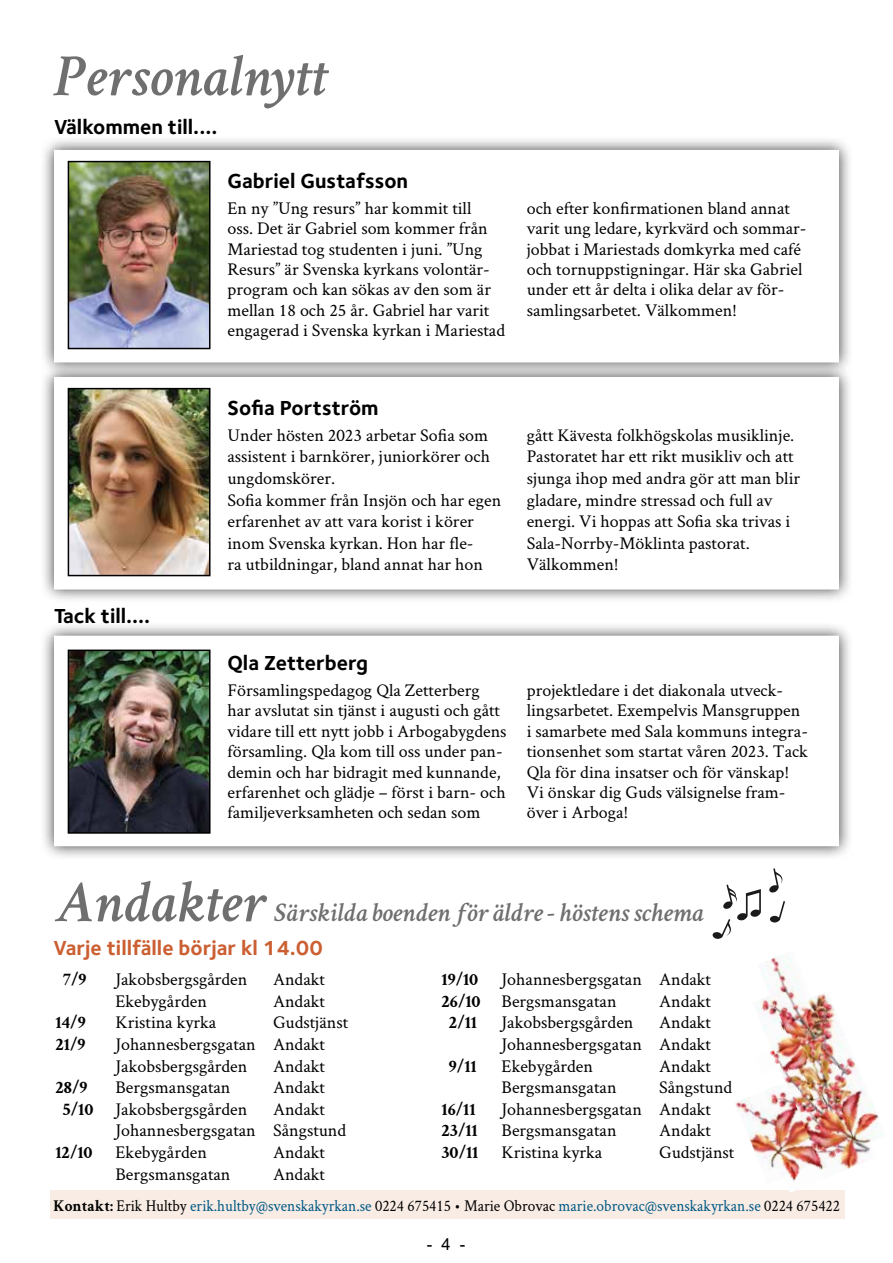
<style>
.page{position:relative;width:893px;height:1263px;background:#fff}
.page>*{position:absolute;margin:0;border:0;box-sizing:border-box;transform-origin:0 0}
.t1{font:italic 600 60px "Crimson Svk";color:#706f6f}
.t2{font:italic 600 27px "Crimson Svk";color:#706f6f}
.t3{font:700 21px "Foundry Sterling OT3";color:#000}
.t4{font:700 21px "Foundry Sterling OT3";color:#cb5f32}
.t5{font:18px/20.4px "Crimson Svk";color:#000}
.t6{font:700 18px "Crimson Svk";color:#000}
.t7{font:16.5px "Crimson Svk";color:#005984;scale:.93 1}
.t8{font:16.5px "Arial";color:#000}
.s1{font-weight:700}
.s2{font-weight:700;color:#000}
.s3{color:#000}
</style>
<div class="page">
<div style="left:40px;top:136px;width:813px;height:240px;background:#000;opacity:.75"></div>
<div style="left:54px;top:150px;width:785px;height:212px;background:#fff"></div>
<div style="left:40px;top:363px;width:813px;height:240px;background:#000;opacity:.75"></div>
<div style="left:54px;top:377px;width:785px;height:212px;background:#fff"></div>
<img style="left:71px;top:164px;width:137px;height:182px">
<div style="left:68px;top:161px;width:143px;height:188px;border:2px solid #000"></div>
<img style="left:71px;top:391px;width:137px;height:182px">
<div style="left:68px;top:388px;width:143px;height:188px;border:2px solid #000"></div>
<div style="left:40px;top:621px;width:813px;height:239px;background:#000;opacity:.75"></div>
<div style="left:54px;top:636px;width:785px;height:210px;background:#fff"></div>
<img style="left:71px;top:652px;width:137px;height:179px">
<div style="left:68px;top:649px;width:143px;height:185px;border:2px solid #000"></div>
<div style="left:50px;top:1191px;width:794px;height:28px;background:#f9ece5"></div>
<svg style="left:770px;top:901px;width:15px;height:21px"></svg>
<svg style="left:769px;top:868px;width:13px;height:25px"></svg>
<svg style="left:713px;top:884px;width:48px;height:55px"></svg>
<img style="left:761px;top:955px;width:110px;height:214px">
<img style="left:753px;top:995px;width:89px;height:174px">
<img style="left:810px;top:991px;width:70px;height:152px">
<img style="left:755px;top:1050px;width:25px;height:25px">
<img style="left:735px;top:1082px;width:84px;height:92px">
<img style="left:783px;top:1162px;width:42px;height:31px">
<h1 class="t1" style="left:54px;top:34px;width:274px">Personalnytt</h1>
<p class="t3" style="left:54px;top:110px;width:165px">Välkommen till....</p>
<p class="t3" style="left:227px;top:164px;width:182px">Gabriel Gustafsson</p>
<p class="t5" style="left:227px;top:197px;width:279px">En ny ”Ung resurs” har kommit till<br>oss. Det är Gabriel som kommer från Mariestad tog studenten i juni. ”Ung Resurs” är Svenska kyrkans volontär&shy;program och kan sökas av den som är mellan 18 och 25 år. Gabriel har varit engagerad i Svenska kyrkan i Mariestad</p>
<p class="t5" style="left:527px;top:197px;width:281px">och efter konfirmationen bland annat varit ung ledare, kyrkvärd och sommar&shy;jobbat i Mariestads domkyrka med café och tornuppstigningar. Här ska Gabriel under ett år delta i olika delar av för&shy;samlingsarbetet. Välkommen!</p>
<p class="t3" style="left:54px;top:600px;width:98px">Tack till....</p>
<p class="t3" style="left:227px;top:391px;width:153px">Sofia Portström</p>
<p class="t5" style="left:227px;top:424px;width:275px;line-height:21.6px">Under hösten 2023 arbetar Sofia som assistent i barnkörer, juniorkörer och ungdomskörer.<br>Sofia kommer från Insjön och har egen erfarenhet av att vara korist i körer inom Svenska kyrkan. Hon har fle-<br>ra utbildningar, bland annat har hon</p>
<p class="t5" style="left:527px;top:424px;width:275px;line-height:21.6px">gått Kävesta folkhögskolas musiklinje.<br>Pastoratet har ett rikt musikliv och att sjunga ihop med andra gör att man blir gladare, mindre stressad och full av energi. Vi hoppas att Sofia ska trivas i Sala-Norrby-Möklinta pastorat.<br>Välkommen!</p>
<p class="t3" style="left:227px;top:646px;width:142px">Qla Zetterberg</p>
<p class="t5" style="left:227px;top:679px;width:281px">Församlingspedagog Qla Zetterberg har avslutat sin tjänst i augusti och gått vidare till ett nytt jobb i Arbogabygdens församling. Qla kom till oss under pan&shy;demin och har bidragit med kunnande, erfarenhet och glädje – först i barn- och familjeverksamheten och sedan som</p>
<p class="t5" style="left:527px;top:679px;width:283px">projektledare i det diakonala utveck&shy;lingsarbetet. Exempelvis Mansgruppen i samarbete med Sala kommuns integra&shy;tionsenhet som startat våren 2023. Tack Qla för dina insatser och för vänskap!<br>Vi önskar dig Guds välsignelse fram&shy;över i Arboga!</p>
<h1 class="t1" style="left:56px;top:860px;width:211px">Andakter</h1>
<h2 class="t2" style="left:274px;top:893px;width:431px">Särskilda boenden för äldre - höstens schema</h2>
<p class="t4" style="left:54px;top:931px;width:271px">Varje tillfälle börjar kl 14.00</p>
<p class="t6" style="left:63px;top:968px;width:25px">7/9</p>
<p class="t5" style="left:116px;top:968px;width:133px">Jakobsbergsgården</p>
<p class="t5" style="left:273px;top:968px;width:53px">Andakt</p>
<p class="t5" style="left:116px;top:990px;width:93px">Ekebygården</p>
<p class="t5" style="left:273px;top:990px;width:53px">Andakt</p>
<p class="t6" style="left:56px;top:1011px;width:32px">14/9</p>
<p class="t5" style="left:116px;top:1012px;width:102px">Kristina kyrka</p>
<p class="t5" style="left:273px;top:1012px;width:77px">Gudstjänst</p>
<p class="t6" style="left:56px;top:1033px;width:31px">21/9</p>
<p class="t5" style="left:116px;top:1033px;width:211px;line-height:21.6px">Johannesbergsgatan Andakt<br>Jakobsbergsgården</p>
<p class="t5" style="left:273px;top:1055px;width:53px">Andakt</p>
<p class="t6" style="left:56px;top:1076px;width:33px">28/9</p>
<p class="t5" style="left:116px;top:1076px;width:116px">Bergsmansgatan</p>
<p class="t5" style="left:273px;top:1076px;width:53px">Andakt</p>
<p class="t5" style="left:63px;top:1098px;width:186px"><span class="s1">5/10</span> Jakobsbergsgården</p>
<p class="t5" style="left:116px;top:1097px;width:232px;line-height:21.6px;text-indent:158px">Andakt<br>Johannesbergsgatan Sångstund</p>
<p class="t6" style="left:56px;top:1141px;width:39px">12/10</p>
<p class="t5" style="left:116px;top:1141px;width:93px">Ekebygården</p>
<p class="t5" style="left:273px;top:1141px;width:53px">Andakt</p>
<p class="t5" style="left:116px;top:1163px;width:116px">Bergsmansgatan</p>
<p class="t5" style="left:273px;top:1163px;width:53px">Andakt</p>
<p class="t6" style="left:442px;top:968px;width:38px">19/10</p>
<p class="t5" style="left:442px;top:968px;width:271px;line-height:21.6px;text-indent:60px">Johannesbergsgatan Andakt<br><span class="s1">26/10</span> Bergsmansgatan</p>
<p class="t5" style="left:659px;top:990px;width:53px">Andakt</p>
<p class="t6" style="left:449px;top:1011px;width:29px">2/11</p>
<p class="t5" style="left:502px;top:1012px;width:133px">Jakobsbergsgården</p>
<p class="t5" style="left:502px;top:1011px;width:211px;line-height:21.6px;text-align:right">Andakt<br>Johannesbergsgatan Andakt</p>
<p class="t6" style="left:449px;top:1055px;width:29px">9/11</p>
<p class="t5" style="left:502px;top:1055px;width:93px">Ekebygården</p>
<p class="t5" style="left:659px;top:1055px;width:53px">Andakt</p>
<p class="t5" style="left:502px;top:1076px;width:116px">Bergsmansgatan</p>
<p class="t5" style="left:659px;top:1076px;width:75px">Sångstund</p>
<p class="t6" style="left:442px;top:1098px;width:35px">16/11</p>
<p class="t5" style="left:502px;top:1098px;width:211px">Johannesbergsgatan Andakt</p>
<p class="t6" style="left:442px;top:1119px;width:37px">23/11</p>
<p class="t5" style="left:502px;top:1120px;width:116px">Bergsmansgatan</p>
<p class="t5" style="left:659px;top:1120px;width:53px">Andakt</p>
<p class="t6" style="left:442px;top:1141px;width:38px">30/11</p>
<p class="t5" style="left:502px;top:1141px;width:102px">Kristina kyrka</p>
<p class="t5" style="left:659px;top:1141px;width:77px">Gudstjänst</p>
<p class="t7" style="left:54px;top:1195px;width:847px"><span class="s2">Kontakt:</span> <span class="s3">Erik Hultby</span> erik.hultby@svenskakyrkan.se <span class="s3">0224 675415 • Marie Obrovac</span> marie.obrovac@svenskakyrkan.se <span class="s3">0224 675422</span></p>
<p class="t8" style="left:427px;top:1233px;width:40px">- 4 -</p>
</div>
